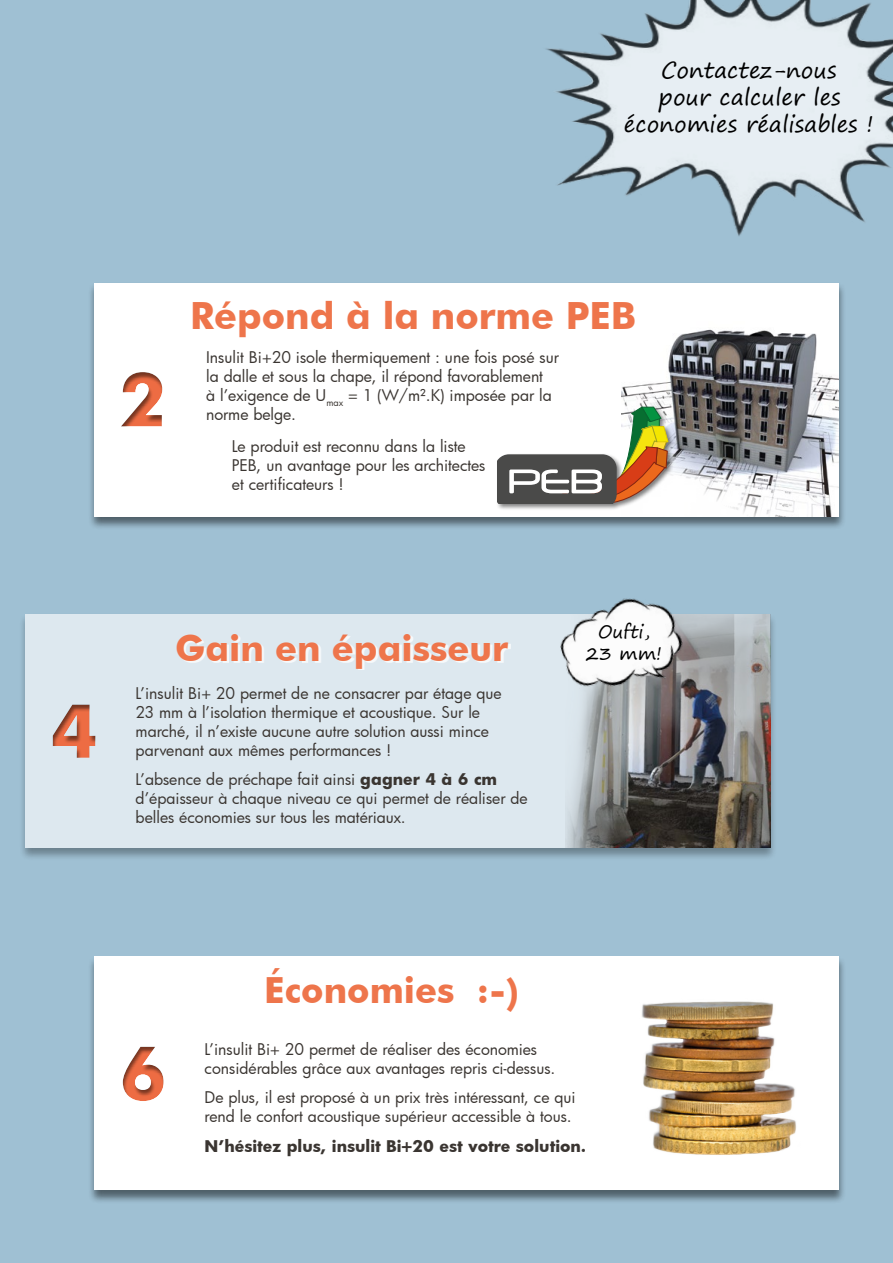
<style>
.page{position:relative;width:893px;height:1263px;background:#9fc0d3}
.page>*{position:absolute;margin:0;border:0;box-sizing:border-box;transform-origin:0 0}
.t1{font:700 70.5px "Futura";color:#ed6c43}
.t2{font:700 37.5px "Futura BT";color:#ee754b}
.t3{font:700 36px "Futura BT";color:#ee754b}
.t4{font:22.35px/26.7px "Segoe Print";color:#000;text-align:center}
.t5{font:18px/21.6px "Segoe Print";color:#000;text-align:center}
.t6{font:15.75px/18.9px "Futura";color:#3a3531}
.t7{font:700 15.75px "Futura";color:#3a3531}
.s1{font-weight:700}
</style>
<div class="page">
<div style="left:88px;top:282px;width:758px;height:248px;background:#000;opacity:.5"></div>
<div style="left:95px;top:283px;width:744px;height:234px;background:#fff"></div>
<div style="left:19px;top:613px;width:758px;height:248px;background:#000;opacity:.5"></div>
<div style="left:26px;top:614px;width:744px;height:234px;background:#dde8ef"></div>
<div style="left:88px;top:955px;width:758px;height:248px;background:#000;opacity:.5"></div>
<div style="left:95px;top:956px;width:744px;height:234px;background:#fff"></div>
<img style="left:622px;top:329px;width:217px;height:188px">
<div style="left:497px;top:406px;width:178px;height:105px;background:#000;opacity:.5"></div>
<svg style="left:497px;top:407px;width:171px;height:107px"></svg>
<img style="left:566px;top:614px;width:204px;height:234px">
<div style="left:617px;top:974px;width:205px;height:189px;background:#000;opacity:.35"></div>
<img style="left:549px;top:598px;width:147px;height:109px">
<img style="left:546px;top:0;width:347px;height:236px">
<div style="left:82px;top:345px;width:187px;height:103px;background:#000;opacity:.5"></div>
<div style="left:13px;top:676px;width:187px;height:104px;background:#000;opacity:.5"></div>
<div style="left:82px;top:1019px;width:187px;height:103px;background:#000;opacity:.5"></div>
<div style="left:179px;top:636px;width:332px;height:34px;background:#fff;opacity:.75"></div>
<h3 class="t4" style="left:624px;top:56px;width:251px">Contactez-nous<br>pour calculer les économies réalisables !</h3>
<h1 class="t1" style="left:119px;top:350px;width:50px">2</h1>
<h2 class="t2" style="left:190px;top:293px;width:447px">Répond à la norme PEB</h2>
<p class="t6" style="left:206px;top:347px;width:354px">Insulit Bi+20 isole thermiquement : une fois posé sur la dalle et sous la chape, il répond favorablement<br>à l’exigence de U<sub>max</sub> = 1 (W/m².K) imposée par la norme belge.</p>
<p class="t6" style="left:232px;top:436px;width:255px">Le produit est reconnu dans la liste<br>PEB, un avantage pour les architectes et certificateurs !</p>
<h1 class="t1" style="left:50px;top:682px;width:50px">4</h1>
<h3 class="t3" style="left:175px;top:626px;width:335px">Gain en épaisseur</h3>
<p class="t6" style="left:136px;top:683px;width:367px">L’insulit Bi+ 20 permet de ne consacrer par étage que 23 mm à l’isolation thermique et acoustique. Sur le marché, il n’existe aucune autre solution aussi mince parvenant aux mêmes performances !</p>
<p class="t6" style="left:136px;top:769px;width:394px">L’absence de préchape fait ainsi <span class="s1">gagner 4 à 6 cm </span>d’épaisseur à chaque niveau ce qui permet de réaliser de belles économies sur tous les matériaux.</p>
<p class="t5" style="left:586px;top:621px;width:78px">Oufti,<br>23 mm!</p>
<h1 class="t1" style="left:119px;top:1024px;width:50px">6</h1>
<h3 class="t3" style="left:264px;top:968px;width:256px">Économies :-)</h3>
<p class="t6" style="left:205px;top:1039px;width:352px">L’insulit Bi+ 20 permet de réaliser des économies considérables grâce aux avantages repris ci-dessus.</p>
<p class="t6" style="left:205px;top:1088px;width:372px">De plus, il est proposé à un prix très intéressant, ce qui rend le confort acoustique supérieur accessible à tous.</p>
<p class="t7" style="left:205px;top:1135px;width:383px">N’hésitez plus, insulit Bi+20 est votre solution.</p>
</div>
